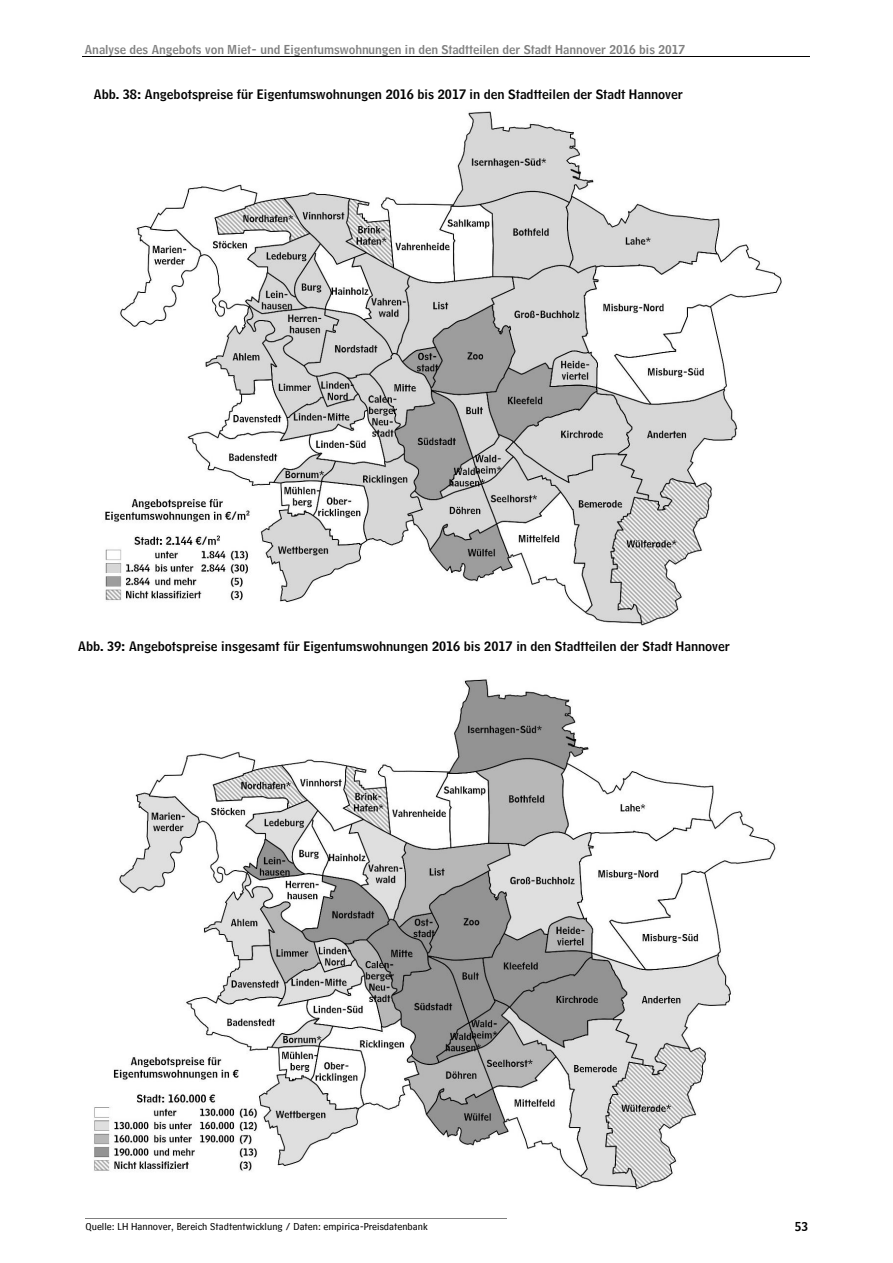
<style>
.page{position:relative;width:893px;height:1263px;background:#fff}
.page>*{position:absolute;margin:0;border:0;box-sizing:border-box;transform-origin:0 0}
.t1{font:12.75px "HM Headline";letter-spacing:-.005em;color:#000}
.t2{font:12px "HM Headline";letter-spacing:-.005em;color:#808080}
.t3{font:12px "HM Headline";color:#000}
.t4{font:10.5px "HM Text";color:#000}
</style>
<div class="page">
<hr style="left:83px;top:57px;width:727px;height:1px;background:#000">
<img style="left:94px;top:679px;width:682px;height:511px">
<hr style="left:86px;top:1218px;width:421px;height:1px;background:#7f7f7f">
<img style="left:105px;top:111px;width:677px;height:515px">
<p class="t2" style="left:85px;top:45px;width:602px">Analyse des Angebots von Miet- und Eigentumswohnungen in den Stadtteilen der Stadt Hannover 2016 bis 2017</p>
<p class="t1" style="left:94px;top:89px;width:590px">Abb. 38: Angebotspreise für Eigentumswohnungen 2016 bis 2017 in den Stadtteilen der Stadt Hannover</p>
<p class="t1" style="left:78px;top:642px;width:653px">Abb. 39: Angebotspreise insgesamt für Eigentumswohnungen 2016 bis 2017 in den Stadtteilen der Stadt Hannover</p>
<p class="t4" style="left:86px;top:1223px;width:344px">Quelle: LH Hannover, Bereich Stadtentwicklung / Daten: empirica-Preisdatenbank</p>
<p class="t3" style="left:795px;top:1222px;width:15px">53</p>
</div>
